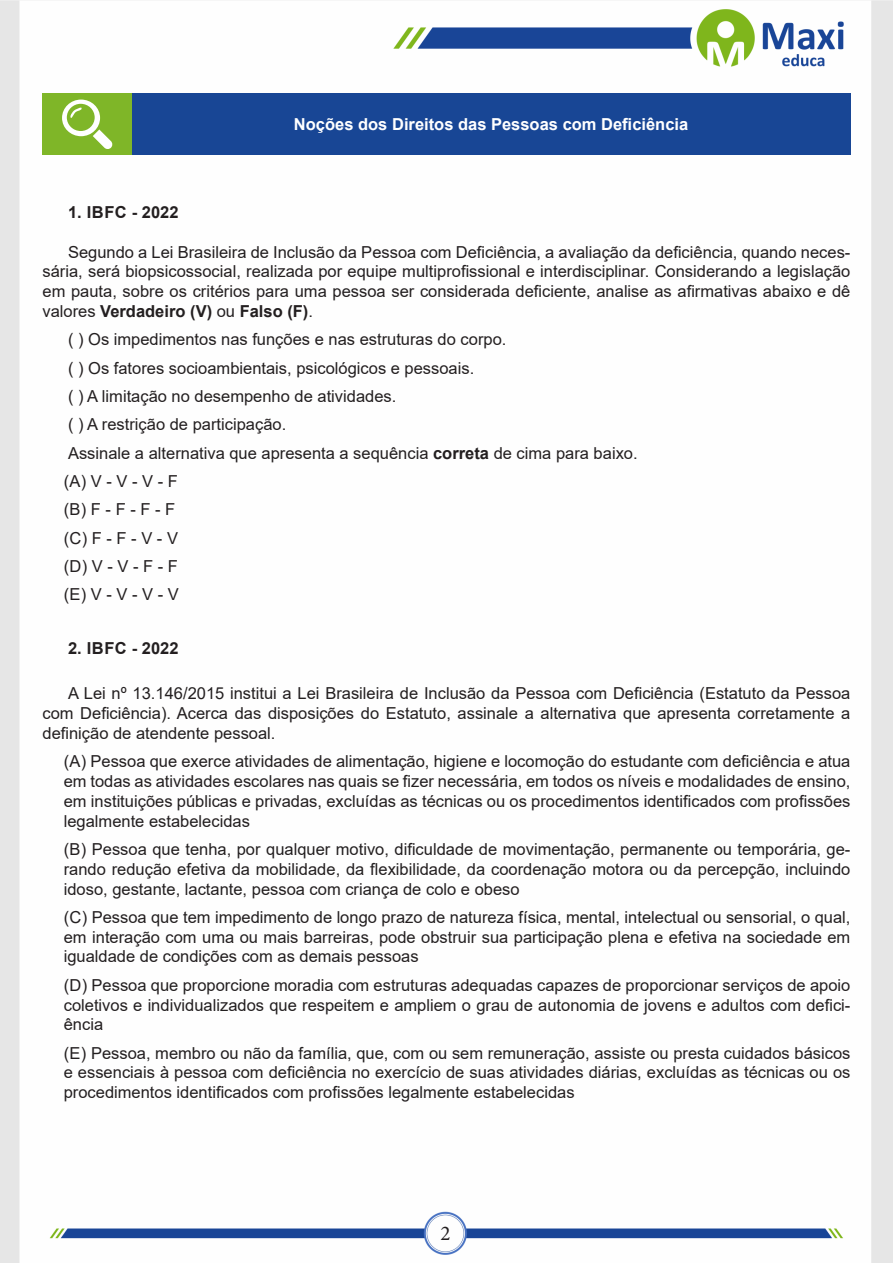
<style>
.page{position:relative;width:893px;height:1263px;background:#fff}
.page>*{position:absolute;margin:0;border:0;box-sizing:border-box;transform-origin:0 0}
.t1{font:21px "Minion Pro";color:#231f20}
.ALTERNATIVAS{font:16.5px/19.8px "Arial";color:#231f20;text-align:justify}
.TEXTO_BASE{font:16.5px/19.8px "Arial";color:#231f20;text-align:justify}
.Titulo_de_Caixa{font:700 16.5px "Arial";color:#fff}
.TEXTO_BASE-2{font:700 16.5px "Arial";letter-spacing:.02em;color:#231f20}
.s1{font-weight:700}
</style>
<div class="page">
<img style="left:0;top:0;width:893px;height:1263px">
<div style="left:43px;top:94px;width:89px;height:61px;background:#7fb628"></div>
<div style="left:132px;top:94px;width:718px;height:61px;background:#184695"></div>
<svg style="left:62px;top:100px;width:51px;height:49px"></svg>
<p class="Titulo_de_Caixa" style="left:294px;top:113px;width:396px">Noções dos Direitos das Pessoas com Deficiência</p>
<p class="TEXTO_BASE-2" style="left:68px;top:201px;width:112px">1. IBFC - 2022</p>
<p class="TEXTO_BASE" style="left:43px;top:242px;width:809px;text-indent:26px">Segundo a Lei Brasileira de Inclusão da Pessoa com Deficiência, a avaliação da deficiência, quando neces&shy;sária, será biopsicossocial, realizada por equipe multiprofissional e interdisciplinar. Considerando a legislação em pauta, sobre os critérios para uma pessoa ser considerada deficiente, analise as afirmativas abaixo e dê valores <span class="s1">Verdadeiro (V)</span> ou <span class="s1">Falso (F)</span>.</p>
<p class="TEXTO_BASE" style="left:68px;top:330px;width:440px">( ) Os impedimentos nas funções e nas estruturas do corpo.</p>
<p class="TEXTO_BASE" style="left:68px;top:358px;width:408px">( ) Os fatores socioambientais, psicológicos e pessoais.</p>
<p class="TEXTO_BASE" style="left:68px;top:386px;width:330px">( ) A limitação no desempenho de atividades.</p>
<p class="TEXTO_BASE" style="left:68px;top:414px;width:220px">( ) A restrição de participação.</p>
<p class="TEXTO_BASE" style="left:68px;top:443px;width:571px">Assinale a alternativa que apresenta a sequência <span class="s1">correta</span> de cima para baixo.</p>
<p class="ALTERNATIVAS" style="left:64px;top:471px;width:116px">(A) V - V - V - F</p>
<p class="ALTERNATIVAS" style="left:64px;top:499px;width:113px">(B) F - F - F - F</p>
<p class="ALTERNATIVAS" style="left:64px;top:528px;width:116px">(C) F - F - V - V</p>
<p class="ALTERNATIVAS" style="left:64px;top:556px;width:116px">(D) V - V - F - F</p>
<p class="ALTERNATIVAS" style="left:64px;top:584px;width:117px">(E) V - V - V - V</p>
<p class="TEXTO_BASE-2" style="left:68px;top:636px;width:112px">2. IBFC - 2022</p>
<p class="TEXTO_BASE" style="left:43px;top:683px;width:809px;text-indent:26px">A Lei nº 13.146/2015 institui a Lei Brasileira de Inclusão da Pessoa com Deficiência (Estatuto da Pessoa com Deficiência). Acerca das disposições do Estatuto, assinale a alternativa que apresenta corretamente a definição de atendente pessoal.</p>
<p class="ALTERNATIVAS" style="left:64px;top:751px;width:788px">(A) Pessoa que exerce atividades de alimentação, higiene e locomoção do estudante com deficiência e atua em todas as atividades escolares nas quais se fizer necessária, em todos os níveis e modalidades de ensino, em instituições públicas e privadas, excluídas as técnicas ou os procedimentos identificados com profissões legalmente estabelecidas</p>
<p class="ALTERNATIVAS" style="left:64px;top:839px;width:788px">(B) Pessoa que tenha, por qualquer motivo, dificuldade de movimentação, permanente ou temporária, ge&shy;rando redução efetiva da mobilidade, da flexibilidade, da coordenação motora ou da percepção, incluindo idoso, gestante, lactante, pessoa com criança de colo e obeso</p>
<p class="ALTERNATIVAS" style="left:64px;top:907px;width:788px">(C) Pessoa que tem impedimento de longo prazo de natureza física, mental, intelectual ou sensorial, o qual, em interação com uma ou mais barreiras, pode obstruir sua participação plena e efetiva na sociedade em igualdade de condições com as demais pessoas</p>
<p class="ALTERNATIVAS" style="left:64px;top:975px;width:788px">(D) Pessoa que proporcione moradia com estruturas adequadas capazes de proporcionar serviços de apoio coletivos e individualizados que respeitem e ampliem o grau de autonomia de jovens e adultos com defici&shy;ência</p>
<p class="ALTERNATIVAS" style="left:64px;top:1043px;width:788px">(E) Pessoa, membro ou não da família, que, com ou sem remuneração, assiste ou presta cuidados básicos e essenciais à pessoa com deficiência no exercício de suas atividades diárias, excluídas as técnicas ou os procedimentos identificados com profissões legalmente estabelecidas</p>
<p class="t1" style="left:440px;top:1219px;width:12px">2</p>
</div>
